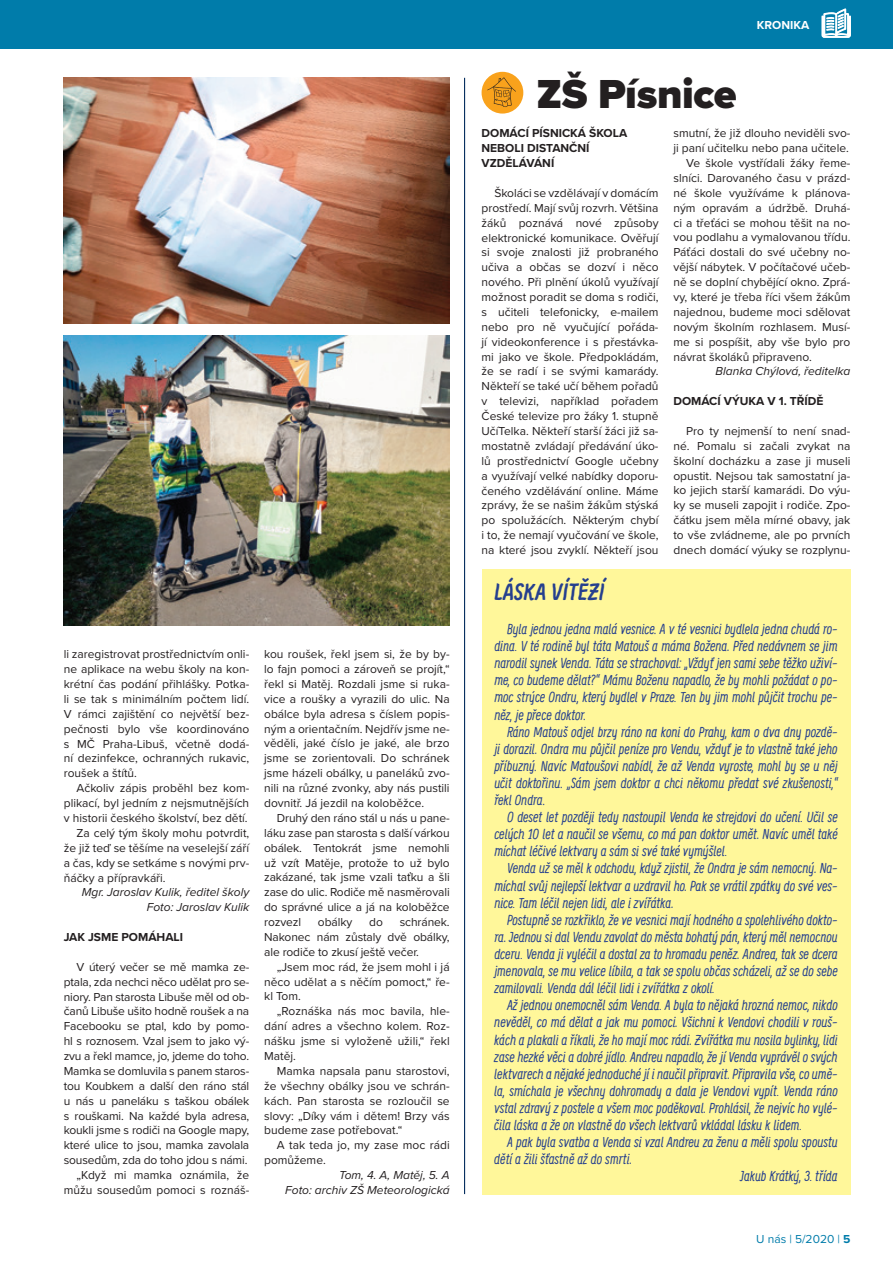
<style>
.page{position:relative;width:893px;height:1263px;background:#fff}
.page>*{position:absolute;margin:0;border:0;box-sizing:border-box;transform-origin:0 0}
.t1{font:900 42px "Proxima Nova";letter-spacing:-.01em;color:#231f20}
.t2{font:italic 700 23.25px "Supernettcn";color:#253f8e}
.t3{font:italic 14.25px/17.1px "Supernettcn";color:#253f8e;text-align:justify}
.t4{font:12px/14.9px "Proxima Nova";color:#231f20;text-align:justify}
.t5{font:italic 12px/14.9px "Proxima Nova";color:#231f20;text-align:right}
.t6{font:700 12px/14.9px "Proxima Nova";color:#231f20}
.t7{font:12px "Proxima Nova";color:#007caa}
.t8{font:700 12px "Proxima Nova";color:#fff}
.s1{font-weight:700}
</style>
<div class="page">
<div style="left:0;top:0;width:893px;height:48px;background:#007caa"></div>
<svg style="left:822px;top:8px;width:29px;height:30px"></svg>
<div style="left:482px;top:72px;width:41px;height:42px;background:#f9a21c;border-radius:50%"></div>
<svg style="left:487px;top:77px;width:29px;height:30px"></svg>
<img style="left:64px;top:336px;width:386px;height:289px">
<img style="left:64px;top:78px;width:386px;height:245px">
<hr style="left:464px;top:78px;width:1px;height:1116px;background:#083060">
<div style="left:482px;top:569px;width:368px;height:625px;background:#fff79a"></div>
<p class="t4" style="left:64px;top:646px;width:187px">li zaregistrovat prostřednictvím onli&shy;ne aplikace na webu školy na kon&shy;krétní čas podání přihlášky. Potka&shy;li se tak s minimálním počtem lidí.<br>V rámci zajištění co největší bez&shy;pečnosti bylo vše koordinováno s MČ Praha-Libuš, včetně dodá&shy;ní dezinfekce, ochranných rukavic, roušek a štítů.</p>
<p class="t4" style="left:77px;top:780px;width:174px">Ačkoliv zápis proběhl bez kom-</p>
<p class="t4" style="left:64px;top:795px;width:187px">plikací, byl jedním z nejsmutnějších</p>
<p class="t4" style="left:64px;top:810px;width:185px">v historii českého školství, bez dětí.</p>
<p class="t4" style="left:77px;top:825px;width:174px">Za celý tým školy mohu potvrdit,</p>
<p class="t4" style="left:64px;top:840px;width:187px">že již teď se těšíme na veselejší září</p>
<p class="t4" style="left:64px;top:855px;width:187px">a čas, kdy se setkáme s novými prv-</p>
<p class="t4" style="left:64px;top:869px;width:103px">ňáčky a přípravkáři.</p>
<p class="t5" style="left:82px;top:884px;width:169px">Mgr. Jaroslav Kulik, ředitel školy<br>Foto: Jaroslav Kulik</p>
<p class="t6" style="left:64px;top:929px;width:121px">JAK JSME POMÁHALI</p>
<p class="t4" style="left:64px;top:959px;width:187px;text-align:right">V úterý večer se mě mamka ze&shy;ptala, zda nechci něco udělat pro se&shy;niory. Pan starosta Libuše měl od ob&shy;čanů Libuše ušito hodně roušek a na<br>Facebooku se ptal, kdo by pomo&shy;hl s roznosem. Vzal jsem to jako vý&shy;zvu a řekl mamce, jo, jdeme do toho.<br>Mamka se domluvila s panem staros&shy;tou Koubkem a další den ráno stál u nás u paneláku s taškou obálek s rouškami. Na každé byla adresa, koukli jsme s rodiči na Google mapy, které ulice to jsou, mamka zavolala sousedům, zda do toho jdou s námi. „Když mi mamka oznámila, že můžu sousedům pomoci s roznáš-</p>
<p class="t4" style="left:264px;top:646px;width:187px">kou roušek, řekl jsem si, že by by&shy;lo fajn pomoci a zároveň se projít,“ řekl si Matěj. Rozdali jsme si ruka&shy;vice a roušky a vyrazili do ulic. Na obálce byla adresa s číslem popis&shy;ným a orientačním. Nejdřív jsme ne&shy;věděli, jaké číslo je jaké, ale brzo jsme se zorientovali. Do schránek jsme házeli obálky, u paneláků zvo&shy;nili na různé zvonky, aby nás pustili dovnitř. Já jezdil na koloběžce.</p>
<p class="t4" style="left:264px;top:810px;width:187px;text-indent:13px">Druhý den ráno stál u nás u pane&shy;láku zase pan starosta s další várkou obálek. Tentokrát jsme nemohli už vzít Matěje, protože to už bylo zakázané, tak jsme vzali taťku a šli zase do ulic. Rodiče mě nasměrovali do správné ulice a já na koloběžce rozvezl</p>
<p class="t4" style="left:264px;top:914px;width:187px;text-indent:136px">schránek.<br>Nakonec nám zůstaly dvě obálky, ale rodiče to zkusí ještě večer.</p>
<p class="t4" style="left:264px;top:959px;width:187px;text-indent:13px">„Jsem moc rád, že jsem mohl i já něco udělat a s něčím pomoct,“ ře&shy;kl Tom.</p>
<p class="t4" style="left:264px;top:1003px;width:187px;text-indent:13px">„Roznáška nás moc bavila, hle&shy;dání adres a všechno kolem. Roz&shy;nášku jsme si vyloženě užili,“ řekl Matěj.</p>
<p class="t4" style="left:264px;top:1063px;width:187px;text-indent:13px">Mamka napsala panu starostovi, že všechny obálky jsou ve schrán&shy;kách. Pan starosta se rozloučil se slovy: „Díky vám i dětem! Brzy vás budeme zase potřebovat.“</p>
<p class="t4" style="left:264px;top:1137px;width:187px;text-indent:13px">A tak teda jo, my zase moc rádi pomůžeme.</p>
<p class="t5" style="left:285px;top:1167px;width:166px">Tom, 4. A, Matěj, 5. A<br>Foto: archiv ZŠ Meteorologická</p>
<p class="t4" style="left:318px;top:914px;width:36px">obálky</p>
<p class="t4" style="left:369px;top:914px;width:15px">do</p>
<p class="t8" style="left:757px;top:16px;width:54px">KRONIKA</p>
<h1 class="t1" style="left:537px;top:62px;width:201px">ZŠ Písnice</h1>
<p class="t6" style="left:482px;top:126px;width:147px">DOMÁCÍ PÍSNICKÁ ŠKOLA<br>NEBOLI DISTANČNÍ<br>VZDĚLÁVÁNÍ</p>
<p class="t4" style="left:482px;top:185px;width:179px;text-indent:13px">Školáci se vzdělávají v domácím prostředí. Mají svůj rozvrh. Většina žáků poznává nové způsoby elektronické komunikace. Ověřují si svoje znalosti již probraného učiva a občas se dozví i něco nového. Při plnění úkolů využívají možnost poradit se doma s rodiči, s učiteli telefonicky, e-mailem nebo pro ně vyučující pořáda&shy;jí videokonference i s přestávka&shy;mi jako ve škole. Předpokládám, že se radí i se svými kamarády.<br>Někteří se také učí během pořadů v televizi, například pořadem České televize pro žáky 1. stupně UčíTelka. Někteří starší žáci již sa&shy;mostatně zvládají předávání úko&shy;lů prostřednictví Google učebny a využívají velké nabídky doporu&shy;čeného vzdělávání online. Máme zprávy, že se našim žákům stýská po spolužácích. Některým chybí i to, že nemají vyučování ve škole, na které jsou zvyklí. Někteří jsou</p>
<p class="t4" style="left:673px;top:125px;width:178px">smutní, že již dlouho neviděli svo-</p>
<p class="t4" style="left:673px;top:140px;width:177px">ji paní učitelku nebo pana učitele.</p>
<p class="t4" style="left:686px;top:155px;width:166px">Ve škole vystřídali žáky řeme-</p>
<p class="t4" style="left:673px;top:170px;width:178px">slníci. Darovaného času v prázd-</p>
<p class="t4" style="left:673px;top:185px;width:178px">né škole využíváme k plánova-</p>
<p class="t4" style="left:673px;top:200px;width:178px">ným opravám a údržbě. Druhá-</p>
<p class="t4" style="left:673px;top:215px;width:178px">ci a třeťáci se mohou těšit na no-</p>
<p class="t4" style="left:673px;top:229px;width:178px">vou podlahu a vymalovanou třídu.</p>
<p class="t4" style="left:673px;top:244px;width:178px">Páťáci dostali do své učebny no-</p>
<p class="t4" style="left:673px;top:259px;width:178px">vější nábytek. V počítačové učeb-</p>
<p class="t4" style="left:673px;top:274px;width:178px">ně se doplní chybějící okno. Zprá-</p>
<p class="t4" style="left:673px;top:289px;width:178px">vy, které je třeba říci všem žákům</p>
<p class="t4" style="left:673px;top:304px;width:178px">najednou, budeme moci sdělovat</p>
<p class="t4" style="left:673px;top:319px;width:178px">novým školním rozhlasem. Musí-</p>
<p class="t4" style="left:673px;top:334px;width:178px">me si pospíšit, aby vše bylo pro</p>
<p class="t4" style="left:673px;top:349px;width:140px">návrat školáků připraveno.</p>
<p class="t5" style="left:716px;top:363px;width:136px">Blanka Chýlová, ředitelka</p>
<p class="t6" style="left:673px;top:393px;width:152px">DOMÁCÍ VÝUKA V 1. TŘÍDĚ</p>
<p class="t4" style="left:673px;top:423px;width:179px;text-indent:13px">Pro ty nejmenší to není snad&shy;né. Pomalu si začali zvykat na školní docházku a zase ji museli opustit. Nejsou tak samostatní ja&shy;ko jejich starší kamarádi. Do výu&shy;ky se museli zapojit i rodiče. Zpo&shy;čátku jsem měla mírné obavy, jak to vše zvládneme, ale po prvních dnech domácí výuky se rozplynu-</p>
<h2 class="t2" style="left:494px;top:576px;width:112px">LÁSKA VÍTĚZÍ</h2>
<p class="t3" style="left:494px;top:620px;width:345px;text-indent:13px">Byla jednou jedna malá vesnice. A v té vesnici bydlela jedna chudá ro&shy;dina. V té rodině byl táta Matouš a máma Božena. Před nedávnem se jim narodil synek Venda. Táta se strachoval: „Vždyť jen sami sebe těžko uživí&shy;me, co budeme dělat?“ Mámu Boženu napadlo, že by mohli požádat o po&shy;moc strýce Ondru, který bydlel v Praze. Ten by jim mohl půjčit trochu pe&shy;něz, je přece doktor.</p>
<p class="t3" style="left:494px;top:723px;width:345px;text-indent:13px">Ráno Matouš odjel brzy ráno na koni do Prahy, kam o dva dny pozdě&shy;ji dorazil. Ondra mu půjčil peníze pro Vendu, vždyť je to vlastně také jeho příbuzný. Navíc Matoušovi nabídl, že až Venda vyroste, mohl by se u něj učit doktořinu. „Sám jsem doktor a chci někomu předat své zkušenosti,“ řekl Ondra.</p>
<p class="t3" style="left:494px;top:808px;width:345px;text-indent:13px">O deset let později tedy nastoupil Venda ke strejdovi do učení. Učil se celých 10 let a naučil se všemu, co má pan doktor umět. Navíc uměl také míchat léčivé lektvary a sám si své také vymýšlel.</p>
<p class="t3" style="left:494px;top:859px;width:345px;text-indent:13px">Venda už se měl k odchodu, když zjistil, že Ondra je sám nemocný. Na&shy;míchal svůj nejlepší lektvar a uzdravil ho. Pak se vrátil zpátky do své ves&shy;nice. Tam léčil nejen lidi, ale i zvířátka.</p>
<p class="t3" style="left:494px;top:911px;width:345px;text-indent:13px">Postupně se rozkřiklo, že ve vesnici mají hodného a spolehlivého dokto&shy;ra. Jednou si dal Vendu zavolat do města bohatý pán, který měl nemocnou dceru. Venda ji vyléčil a dostal za to hromadu peněz. Andrea, tak se dcera jmenovala, se mu velice líbila, a tak se spolu občas scházeli, až se do sebe zamilovali. Venda dál léčil lidi i zvířátka z okolí.</p>
<p class="t3" style="left:494px;top:996px;width:345px;text-indent:13px">Až jednou onemocněl sám Venda. A byla to nějaká hrozná nemoc, nikdo nevěděl, co má dělat a jak mu pomoci. Všichni k Vendovi chodili v rouš&shy;kách a plakali a říkali, že ho mají moc rádi. Zvířátka mu nosila bylinky, lidi zase hezké věci a dobré jídlo. Andreu napadlo, že jí Venda vyprávěl o svých lektvarech a nějaké jednoduché jí i naučil připravit. Připravila vše, co umě&shy;la, smíchala je všechny dohromady a dala je Vendovi vypít. Venda ráno vstal zdravý z postele a všem moc poděkoval. Prohlásil, že nejvíc ho vylé&shy;čila láska a že on vlastně do všech lektvarů vkládal lásku k lidem.</p>
<p class="t3" style="left:507px;top:1133px;width:332px">A pak byla svatba a Venda si vzal Andreu za ženu a měli spolu spoustu</p>
<p class="t3" style="left:494px;top:1150px;width:139px">dětí a žili šťastně až do smrti.</p>
<p class="t3" style="left:740px;top:1167px;width:99px">Jakub Krátký, 3. třída</p>
<p class="t7" style="left:756px;top:1230px;width:96px">U nás | 5/2020 | <span class="s1">5</span></p>
</div>
